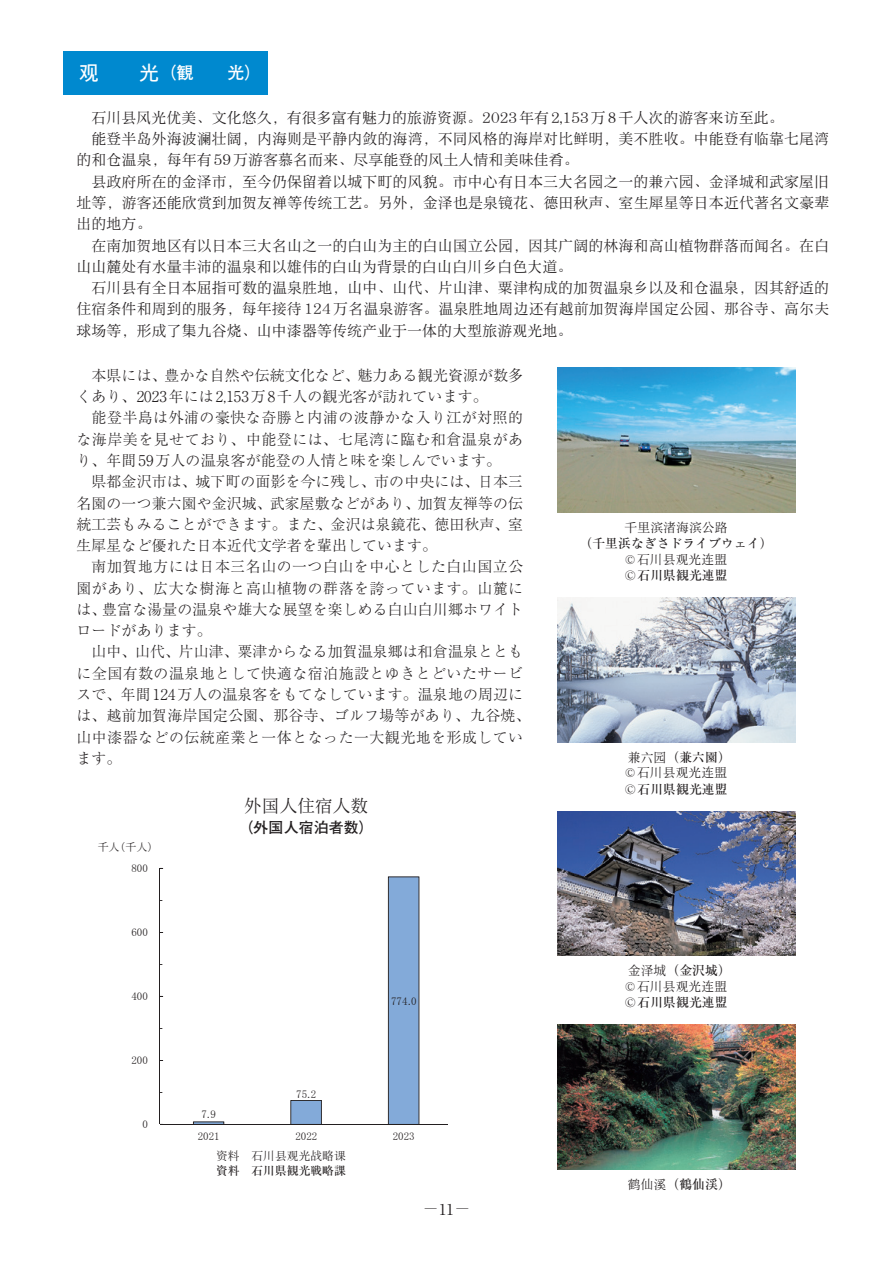
<style>
.page{position:relative;width:893px;height:1263px;background:#fff}
.page>*{position:absolute;margin:0;border:0;box-sizing:border-box;transform-origin:0 0}
.t1{font:17.55px "DF Song GBA W3";letter-spacing:.01em;color:#231f20}
.t2{font:700 16.95px "Futo Go B101 Pr 6";color:#fff}
.t3{font:300 14.85px/21.3px "Ryumin Pr 6";letter-spacing:.01em;color:#231f20}
.t4{font:14.85px "DF Song GBA W3";letter-spacing:.01em;color:#231f20}
.t5{font:700 14.85px "Futo Go B101 Pr 6";letter-spacing:.01em;color:#231f20}
.t6{font:14.85px "Matisse Pro L";color:#231f20;scale:.8 1}
.t7{font:500 12.75px "Ryumin Pr 6";letter-spacing:.01em;color:#231f20}
.t8{font:12.75px "DF Song GBA W3";letter-spacing:.01em;color:#231f20}
.t9{font:11.7px "DF Song GBA W3";letter-spacing:.01em;color:#231f20}
.t10{font:500 11.7px "Ryumin Pr 6";letter-spacing:.01em;color:#231f20}
.t11{font:11.1px "MS P Mincho";color:#231f20}
.t12{font:10.95px "MS P Mincho";color:#231f20}
.s1{font-family:"DF Hei GBA W5";font-weight:400;font-size:20.25px}
.s2{font-family:"Ryumin Pr 6"}
.s3{font-family:"DF Song GBA W3";font-weight:400}
</style>
<div class="page">
<svg style="left:193px;top:876px;width:226px;height:248px"></svg>
<hr style="left:159px;top:868px;width:1px;height:256px;background:#231f20">
<hr style="left:160px;top:1124px;width:287px;height:1px;background:#231f20">
<div style="left:64px;top:51px;width:204px;height:43px;background:#0089cf"></div>
<img style="left:557px;top:1025px;width:238px;height:144px">
<img style="left:557px;top:597px;width:238px;height:145px">
<img style="left:557px;top:811px;width:238px;height:145px">
<img style="left:557px;top:368px;width:238px;height:144px">
<p class="t2" style="left:79px;top:59px;width:184px"><span class="s1">观　　光</span>（観　　光）</p>
<p class="t4" style="left:91px;top:110px;width:694px">石川县风光优美、文化悠久，有很多富有魅力的旅游资源。2023年有2,153万8千人次的游客来访至此。</p>
<p class="t4" style="left:91px;top:131px;width:739px">能登半岛外海波澜壮阔，内海则是平静内敛的海湾，不同风格的海岸对比鲜明，美不胜收。中能登有临靠七尾湾</p>
<p class="t4" style="left:77px;top:152px;width:504px">的和仓温泉，每年有59万游客慕名而来、尽享能登的风土人情和美味佳肴。</p>
<p class="t4" style="left:91px;top:173px;width:739px">县政府所在的金泽市，至今仍保留着以城下町的风貌。市中心有日本三大名园之一的兼六园、金泽城和武家屋旧</p>
<p class="t4" style="left:77px;top:195px;width:754px">址等，游客还能欣赏到加贺友禅等传统工艺。另外，金泽也是泉镜花、德田秋声、室生犀星等日本近代著名文豪辈</p>
<p class="t4" style="left:77px;top:216px;width:77px">出的地方。</p>
<p class="t4" style="left:91px;top:237px;width:739px">在南加贺地区有以日本三大名山之一的白山为主的白山国立公园，因其广阔的林海和高山植物群落而闻名。在白</p>
<p class="t4" style="left:77px;top:258px;width:497px">山山麓处有水量丰沛的温泉和以雄伟的白山为背景的白山白川乡白色大道。</p>
<p class="t4" style="left:91px;top:280px;width:739px">石川县有全日本屈指可数的温泉胜地，山中、山代、片山津、粟津构成的加贺温泉乡以及和仓温泉，因其舒适的</p>
<p class="t4" style="left:77px;top:301px;width:754px">住宿条件和周到的服务，每年接待 124 万名温泉游客。温泉胜地周边还有越前加贺海岸国定公园、那谷寺、高尔夫</p>
<p class="t4" style="left:77px;top:322px;width:497px">球场等，形成了集九谷烧、山中漆器等传统产业于一体的大型旅游观光地。</p>
<p class="t3" style="left:77px;top:364px;width:455px">　本県には、豊かな自然や伝統文化など、魅力ある観光資源が数多くあり、2023年には2,153万8千人の観光客が訪れています。<br>　能登半島は外浦の豪快な奇勝と内浦の波静かな入り江が対照的な海岸美を見せており、中能登には、七尾湾に臨む和倉温泉があり、年間59万人の温泉客が能登の人情と味を楽しんでいます。<br>　県都金沢市は、城下町の面影を今に残し、市の中央には、日本三名園の一つ兼六園や金沢城、武家屋敷などがあり、加賀友禅等の伝統工芸もみることができます。また、金沢は泉鏡花、徳田秋声、室生犀星など優れた日本近代文学者を輩出しています。<br>　南加賀地方には日本三名山の一つ白山を中心とした白山国立公園があり、広大な樹海と高山植物の群落を誇っています。山麓には、豊富な湯量の温泉や雄大な展望を楽しめる白山白川郷ホワイトロードがあります。<br>　山中、山代、片山津、粟津からなる加賀温泉郷は和倉温泉とともに全国有数の温泉地として快適な宿泊施設とゆきとどいたサービスで、年間124万人の温泉客をもてなしています。温泉地の周辺には、越前加賀海岸国定公園、那谷寺、ゴルフ場等があり、九谷焼、山中漆器などの伝統産業と一体となった一大観光地を形成しています。</p>
<p class="t11" style="left:97px;top:841px;width:57px">千人（千人）</p>
<p class="t12" style="left:132px;top:863px;width:18px">800</p>
<p class="t12" style="left:132px;top:927px;width:18px">600</p>
<p class="t12" style="left:132px;top:991px;width:18px">400</p>
<p class="t12" style="left:132px;top:1055px;width:18px">200</p>
<p class="t12" style="left:143px;top:1119px;width:7px">0</p>
<p class="t1" style="left:244px;top:797px;width:125px">外国人住宿人数</p>
<p class="t5" style="left:239px;top:815px;width:137px">（外国人宿泊者数）</p>
<p class="t12" style="left:391px;top:995px;width:27px">774.0</p>
<p class="t12" style="left:201px;top:1108px;width:16px">7.9</p>
<p class="t12" style="left:296px;top:1088px;width:22px">75.2</p>
<p class="t12" style="left:198px;top:1130px;width:23px">2021</p>
<p class="t12" style="left:295px;top:1130px;width:23px">2022</p>
<p class="t12" style="left:393px;top:1130px;width:23px">2023</p>
<p class="t9" style="left:216px;top:1150px;width:131px">资料　石川县观光战略课</p>
<p class="t10" style="left:216px;top:1162px;width:131px">資料　石川県観光戦略課</p>
<p class="t6" style="left:425px;top:1199px;width:56px">― <span class="s2">11</span> ―</p>
<p class="t8" style="left:625px;top:520px;width:104px">千里滨渚海滨公路</p>
<p class="t7" style="left:580px;top:533px;width:195px">（千里浜なぎさドライブウェイ）</p>
<p class="t8" style="left:625px;top:552px;width:103px">©石川县观光连盟</p>
<p class="t7" style="left:625px;top:565px;width:104px">©石川県観光連盟</p>
<p class="t7" style="left:628px;top:747px;width:104px"><span class="s3">兼六园</span>（兼六園）</p>
<p class="t8" style="left:625px;top:766px;width:103px">©石川县观光连盟</p>
<p class="t7" style="left:625px;top:779px;width:104px">©石川県観光連盟</p>
<p class="t7" style="left:628px;top:961px;width:104px"><span class="s3">金泽城</span>（金沢城）</p>
<p class="t8" style="left:625px;top:980px;width:103px">©石川县观光连盟</p>
<p class="t7" style="left:625px;top:992px;width:104px">©石川県観光連盟</p>
<p class="t7" style="left:628px;top:1174px;width:104px"><span class="s3">鹤仙溪</span>（鶴仙渓）</p>
</div>
